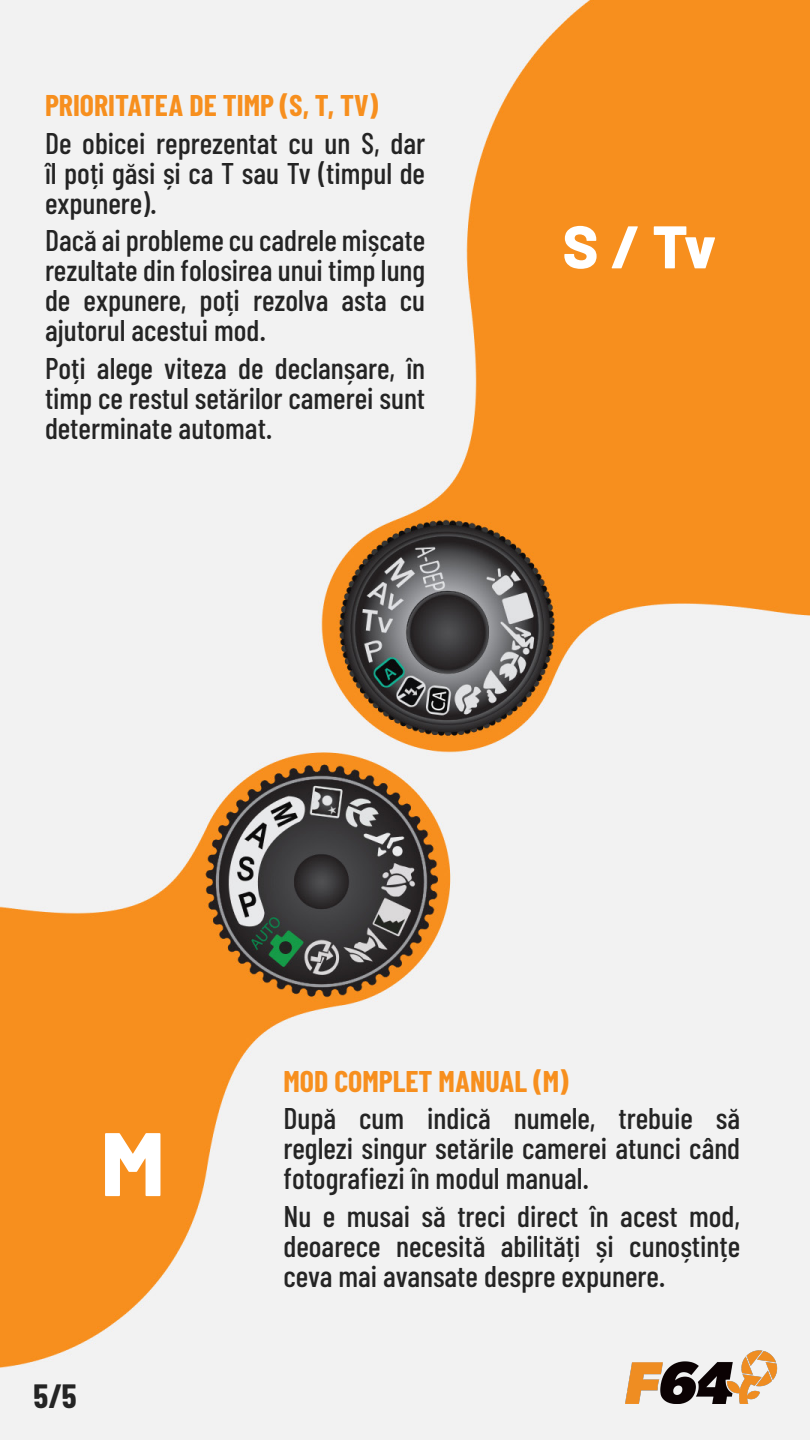
<style>
.page{position:relative;width:810px;height:1440px;background:#fff}
.page>*{position:absolute;margin:0;border:0;box-sizing:border-box;transform-origin:0 0}
.t1{font:800 90px "Barlow";color:#fff}
.t2{font:800 60px "Barlow";color:#fff}
.t3{font:700 33.75px "Barlow Condensed";color:#242424}
.t4{font:500 30px/30px "Barlow Condensed";color:#242424;text-align:justify}
.t5{font:700 30px "Barlow Condensed";color:#f78f1e}
</style>
<div class="page">
<img style="left:0;top:0;width:810px;height:1440px">
<img style="left:626px;top:1350px;width:151px;height:53px">
<p class="t5" style="left:45px;top:87px;width:335px">PRIORITATEA DE TIMP (S, T, TV)</p>
<p class="t4" style="left:45px;top:127px;width:382px">De obicei reprezentat cu un S, dar îl poți găsi și ca T sau Tv (timpul de expunere).</p>
<p class="t4" style="left:45px;top:225px;width:382px">Dacă ai probleme cu cadrele mișcate rezultate din folosirea unui timp lung de expunere, poți rezolva asta cu ajutorul acestui mod.</p>
<p class="t4" style="left:45px;top:352px;width:382px">Poți alege viteza de declanșare, în timp ce restul setărilor camerei sunt determinate automat.</p>
<h2 class="t2" style="left:563px;top:202px;width:155px">S / Tv</h2>
<h1 class="t1" style="left:101px;top:1097px;width:66px">M</h1>
<p class="t3" style="left:34px;top:1375px;width:44px">5/5</p>
<p class="t5" style="left:284px;top:1062px;width:286px">MOD COMPLET MANUAL (M)</p>
<p class="t4" style="left:284px;top:1103px;width:458px">După cum indică numele, trebuie să reglezi singur setările camerei atunci când fotografiezi în modul manual.</p>
<p class="t4" style="left:284px;top:1200px;width:458px">Nu e musai să treci direct în acest mod, deoarece necesită abilități și cunoștințe ceva mai avansate despre expunere.</p>
</div>
